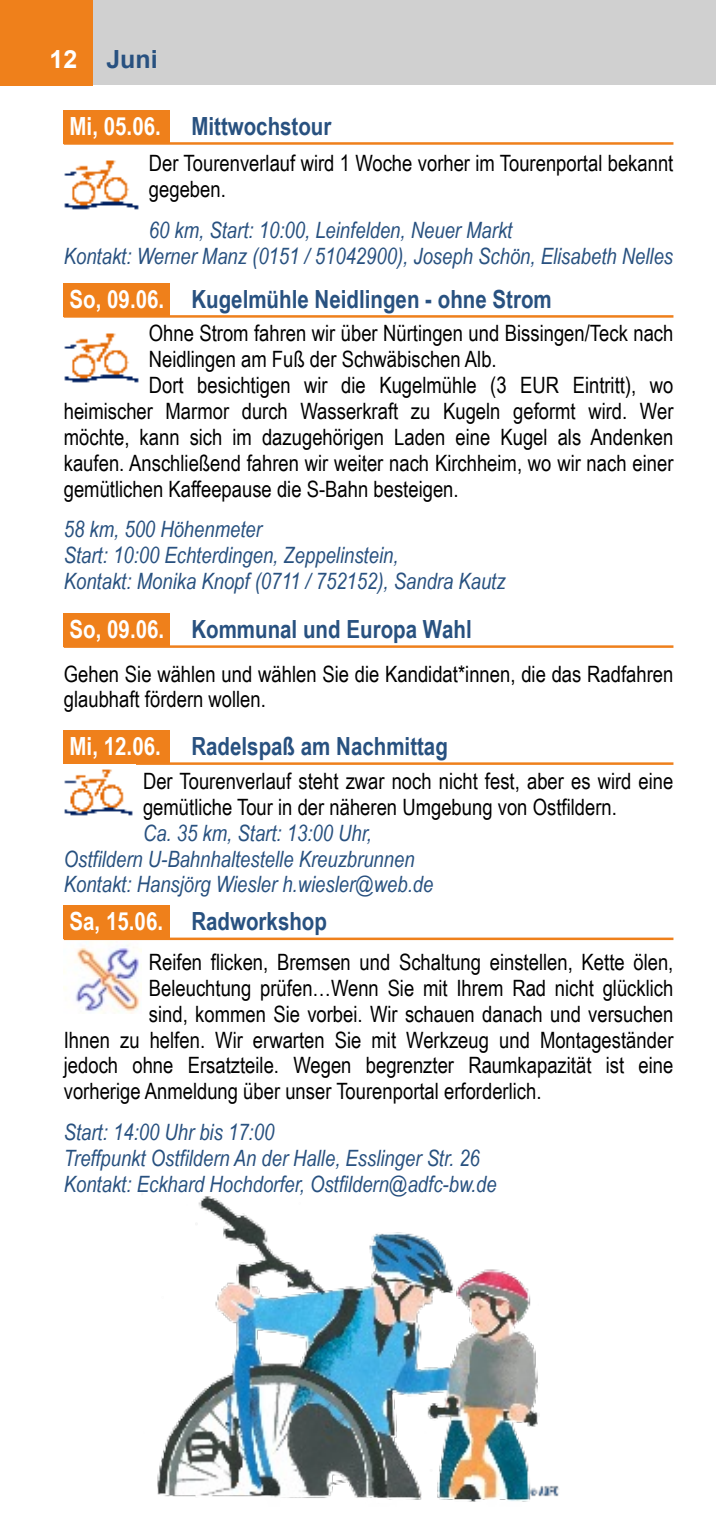
<style>
.page{position:relative;width:716px;height:1531px;background:#fff}
.page>*{position:absolute;margin:0;border:0;box-sizing:border-box;transform-origin:0 0}
.t1{font:700 25px "Arial Narrow";color:#285180}
.t2{font:700 25px "Arial";color:#285180}
.t3{font:22.5px/25.8px "Arial Narrow";color:#000}
.t4{font:italic 22.5px/25.8px "Arial Narrow";color:#285180}
.s1{color:#fff}
</style>
<div class="page">
<hr style="left:64px;top:142px;width:609px;height:3px;background:#ef801b">
<div style="left:64px;top:110px;width:106px;height:33px;background:#ef801b"></div>
<hr style="left:64px;top:315px;width:609px;height:3px;background:#ef801b">
<div style="left:64px;top:283px;width:106px;height:33px;background:#ef801b"></div>
<div style="left:0;top:0;width:716px;height:85px;background:#d0d0d0"></div>
<div style="left:0;top:0;width:92px;height:85px;background:#ef801b"></div>
<img style="left:64px;top:160px;width:75px;height:50px">
<hr style="left:64px;top:645px;width:609px;height:3px;background:#ef801b">
<div style="left:64px;top:613px;width:106px;height:33px;background:#ef801b"></div>
<img style="left:64px;top:333px;width:75px;height:50px">
<hr style="left:64px;top:762px;width:609px;height:3px;background:#ef801b">
<div style="left:64px;top:730px;width:106px;height:33px;background:#ef801b"></div>
<hr style="left:64px;top:937px;width:609px;height:3px;background:#ef801b">
<div style="left:64px;top:905px;width:106px;height:34px;background:#ef801b"></div>
<img style="left:64px;top:946px;width:78px;height:67px">
<img style="left:64px;top:769px;width:69px;height:47px">
<img style="left:142px;top:1193px;width:417px;height:309px">
<p class="t2" style="left:50px;top:49px;width:110px"><span class="s1">12</span> Juni</p>
<p class="t1" style="left:70px;top:117px;width:263px"><span class="s1">Mi, 05.06.</span> Mittwochstour</p>
<p class="t3" style="left:149px;top:153px;width:526px">Der Tourenverlauf wird 1 Woche vorher im Tourenportal bekannt gegeben.</p>
<p class="t4" style="left:64px;top:219px;width:611px;text-indent:85px">60 km, Start: 10:00, Leinfelden, Neuer Markt<br>Kontakt: Werner Manz (0151 / 51042900), Joseph Schön, Elisabeth Nelles</p>
<p class="t1" style="left:70px;top:290px;width:484px"><span class="s1">So, 09.06.</span> Kugelmühle Neidlingen - ohne Strom</p>
<p class="t3" style="left:149px;top:323px;width:526px">Ohne Strom fahren wir über Nürtingen und Bissingen/Teck nach</p>
<p class="t3" style="left:149px;top:349px;width:349px">Neidlingen am Fuß der Schwäbischen Alb.</p>
<p class="t3" style="left:149px;top:374px;width:526px">Dort besichtigen wir die Kugelmühle (3 EUR Eintritt), wo</p>
<p class="t3" style="left:64px;top:400px;width:611px">heimischer Marmor durch Wasserkraft zu Kugeln geformt wird. Wer</p>
<p class="t3" style="left:64px;top:426px;width:611px">möchte, kann sich im dazugehörigen Laden eine Kugel als Andenken</p>
<p class="t3" style="left:64px;top:452px;width:611px">kaufen. Anschließend fahren wir weiter nach Kirchheim, wo wir nach einer</p>
<p class="t3" style="left:64px;top:478px;width:396px">gemütlichen Kaffeepause die S-Bahn besteigen.</p>
<p class="t4" style="left:64px;top:518px;width:443px">58 km, 500 Höhenmeter<br>Start: 10:00 Echterdingen, Zeppelinstein,<br>Kontakt: Monika Knopf (0711 / 752152), Sandra Kautz</p>
<p class="t1" style="left:70px;top:620px;width:404px"><span class="s1">So, 09.06.</span> Kommunal und Europa Wahl</p>
<p class="t3" style="left:64px;top:663px;width:611px">Gehen Sie wählen und wählen Sie die Kandidat*innen, die das Radfahren glaubhaft fördern wollen.</p>
<p class="t1" style="left:70px;top:737px;width:380px"><span class="s1">Mi, 12.06.</span> Radelspaß am Nachmittag</p>
<p class="t3" style="left:143px;top:770px;width:532px">Der Tourenverlauf steht zwar noch nicht fest, aber es wird eine gemütliche Tour in der näheren Umgebung von Ostfildern.</p>
<p class="t4" style="left:64px;top:822px;width:371px;text-indent:79px">Ca. 35 km, Start: 13:00 Uhr,<br>Ostfildern U-Bahnhaltestelle Kreuzbrunnen<br>Kontakt: Hansjörg Wiesler h.wiesler@web.de</p>
<p class="t1" style="left:70px;top:912px;width:259px"><span class="s1">Sa, 15.06.</span> Radworkshop</p>
<p class="t3" style="left:149px;top:951px;width:526px">Reifen flicken, Bremsen und Schaltung einstellen, Kette ölen,</p>
<p class="t3" style="left:149px;top:977px;width:526px">Beleuchtung prüfen…Wenn Sie mit Ihrem Rad nicht glücklich</p>
<p class="t3" style="left:149px;top:1003px;width:526px">sind, kommen Sie vorbei. Wir schauen danach und versuchen</p>
<p class="t3" style="left:64px;top:1029px;width:611px">Ihnen zu helfen. Wir erwarten Sie mit Werkzeug und Montageständer</p>
<p class="t3" style="left:64px;top:1055px;width:611px">jedoch ohne Ersatzteile. Wegen begrenzter Raumkapazität ist eine</p>
<p class="t3" style="left:64px;top:1080px;width:479px">vorherige Anmeldung über unser Tourenportal erforderlich.</p>
<p class="t4" style="left:64px;top:1121px;width:434px">Start: 14:00 Uhr bis 17:00<br>Treffpunkt Ostfildern An der Halle, Esslinger Str. 26<br>Kontakt: Eckhard Hochdorfer, Ostfildern@adfc-bw.de</p>
</div>
